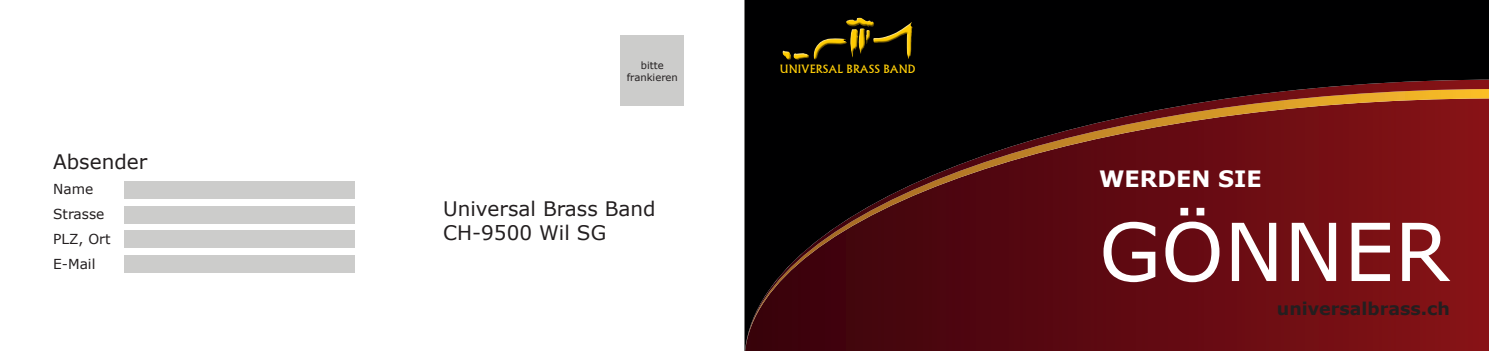
<style>
.page{position:relative;width:1489px;height:351px;background:#fff}
.page>*{position:absolute;margin:0;border:0;box-sizing:border-box;transform-origin:0 0}
.t1{font:80px "Verdana";color:#fff}
.t2{font:700 22.5px "Verdana";color:#fff}
.t3{font:20px "Verdana";color:#231f20}
.t4{font:700 17.5px "Verdana";color:#231f20}
.t5{font:13.75px "Verdana";color:#231f20}
.t6{font:12.38px "Narkisim";color:#fc0}
.t7{font:12.25px "Narkisim";color:#fdcc09}
.t8{font:10px/12px "Verdana";color:#231f20;text-align:center}
</style>
<div class="page">
<svg style="left:744px;top:0;width:744px;height:351px"></svg>
<div style="left:124px;top:181px;width:230px;height:17px;background:#cccccb"></div>
<div style="left:124px;top:230px;width:230px;height:18px;background:#cccccb"></div>
<div style="left:124px;top:206px;width:230px;height:17px;background:#cccccb"></div>
<div style="left:620px;top:35px;width:64px;height:71px;background:#cccccb"></div>
<div style="left:780px;top:18px;width:134px;height:42px;background:#fff;opacity:.75"></div>
<div style="left:781px;top:21px;width:133px;height:40px;background:#231f20;opacity:.75"></div>
<div style="left:124px;top:255px;width:230px;height:18px;background:#cccccb"></div>
<p class="t3" style="left:53px;top:148px;width:96px">Absender</p>
<p class="t5" style="left:53px;top:179px;width:42px">Name</p>
<p class="t5" style="left:53px;top:204px;width:53px">Strasse</p>
<p class="t5" style="left:53px;top:229px;width:59px">PLZ, Ort</p>
<p class="t5" style="left:53px;top:254px;width:44px">E-Mail</p>
<p class="t8" style="left:626px;top:59px;width:53px">bitte frankieren</p>
<p class="t6" style="left:779px;top:64px;width:138px">UNIVERSAL BRASS BAND</p>
<p class="t7" style="left:780px;top:64px;width:137px">UNIVERSAL BRASS BAND</p>
<p class="t3" style="left:443px;top:195px;width:214px">Universal Brass Band</p>
<p class="t3" style="left:443px;top:219px;width:164px">CH-9500 Wil SG</p>
<p class="t2" style="left:1098px;top:163px;width:164px">WERDEN SIE</p>
<p class="t1" style="left:1098px;top:197px;width:352px">GÖNNER</p>
<p class="t4" style="left:1276px;top:296px;width:175px">universalbrass.ch</p>
</div>
